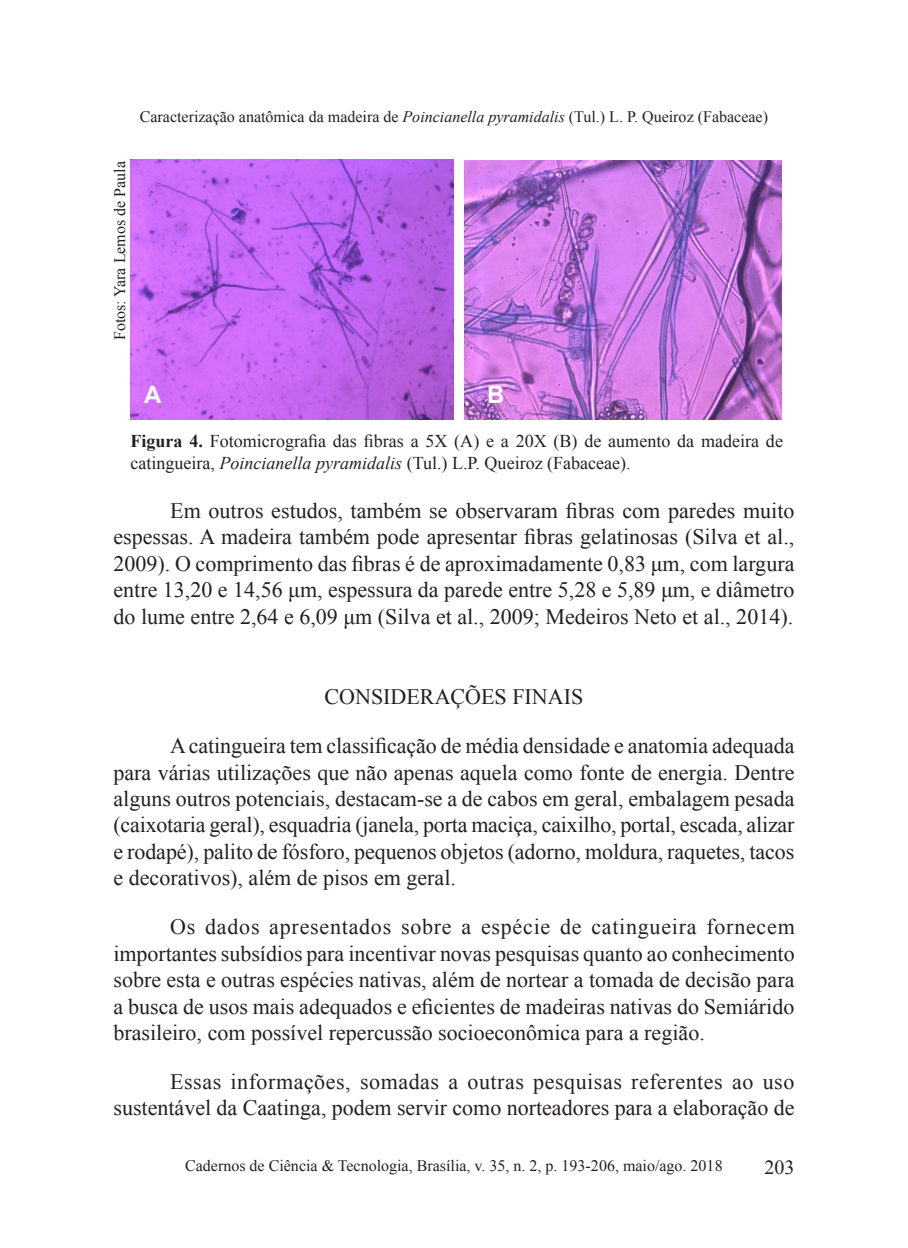
<style>
.page{position:relative;width:908px;height:1248px;background:#fff}
.page>*{position:absolute;margin:0;border:0;box-sizing:border-box;transform-origin:0 0}
.t1{font:700 24px "Arial";color:#fff}
.MIOLO{font:22px/26.4px "Times New Roman";color:#231f20;text-align:justify}
.TITULO_MIOLO{font:22px "Times New Roman";color:#231f20}
.t2{font:20px "Times New Roman";color:#231f20}
.FIGURA{font:18px/21.6px "Times New Roman";color:#231f20}
.FIGURA-2{font:16px "Times New Roman";color:#231f20}
.s1{font-style:italic}
.s2{font-weight:700}
</style>
<div class="page">
<img style="left:130px;top:159px;width:323px;height:261px">
<img style="left:464px;top:160px;width:317px;height:260px">
<p class="FIGURA-2" style="left:109px;top:340px;width:181px;rotate:-90deg">Fotos: Yara Lemos de Paula</p>
<p class="FIGURA-2" style="left:140px;top:106px;width:629px">Caracterização anatômica da madeira de <span class="s1">Poincianella pyramidalis</span> (Tul.) L. P. Queiroz (Fabaceae)</p>
<p class="t1" style="left:144px;top:379px;width:19px">A</p>
<p class="t1" style="left:487px;top:379px;width:19px">B</p>
<p class="FIGURA" style="left:130px;top:430px;width:653px"><span class="s2">Figura 4.</span> Fotomicrografia das fibras a 5X (A) e a 20X (B) de aumento da madeira de catingueira, <span class="s1">Poincianella pyramidalis</span> (Tul.) L.P. Queiroz (Fabaceae).</p>
<p class="MIOLO" style="left:113px;top:497px;width:682px;text-indent:57px">Em outros estudos, também se observaram fibras com paredes muito espessas. A madeira também pode apresentar fibras gelatinosas (Silva et al., 2009). O comprimento das fibras é de aproximadamente 0,83 μm, com largura entre 13,20 e 14,56 μm, espessura da parede entre 5,28 e 5,89 μm, e diâmetro do lume entre 2,64 e 6,09 μm (Silva et al., 2009; Medeiros Neto et al., 2014).</p>
<p class="TITULO_MIOLO" style="left:324px;top:681px;width:260px">CONSIDERAÇÕES FINAIS</p>
<p class="MIOLO" style="left:113px;top:732px;width:682px;text-indent:57px">A catingueira tem classificação de média densidade e anatomia adequada para várias utilizações que não apenas aquela como fonte de energia. Dentre alguns outros potenciais, destacam-se a de cabos em geral, embalagem pesada (caixotaria geral), esquadria (janela, porta maciça, caixilho, portal, escada, alizar e rodapé), palito de fósforo, pequenos objetos (adorno, moldura, raquetes, tacos e decorativos), além de pisos em geral.</p>
<p class="MIOLO" style="left:113px;top:913px;width:682px;text-indent:57px">Os dados apresentados sobre a espécie de catingueira fornecem importantes subsídios para incentivar novas pesquisas quanto ao conhecimento sobre esta e outras espécies nativas, além de nortear a tomada de decisão para a busca de usos mais adequados e eficientes de madeiras nativas do Semiárido brasileiro, com possível repercussão socioeconômica para a região.</p>
<p class="MIOLO" style="left:113px;top:1067px;width:682px;text-align:right">Essas informações, somadas a outras pesquisas referentes ao uso sustentável da Caatinga, podem servir como norteadores para a elaboração de</p>
<p class="FIGURA-2" style="left:185px;top:1154px;width:539px">Cadernos de Ciência &amp; Tecnologia, Brasília, v. 35, n. 2, p. 193-206, maio/ago. 2018</p>
<p class="t2" style="left:764px;top:1153px;width:31px">203</p>
</div>
